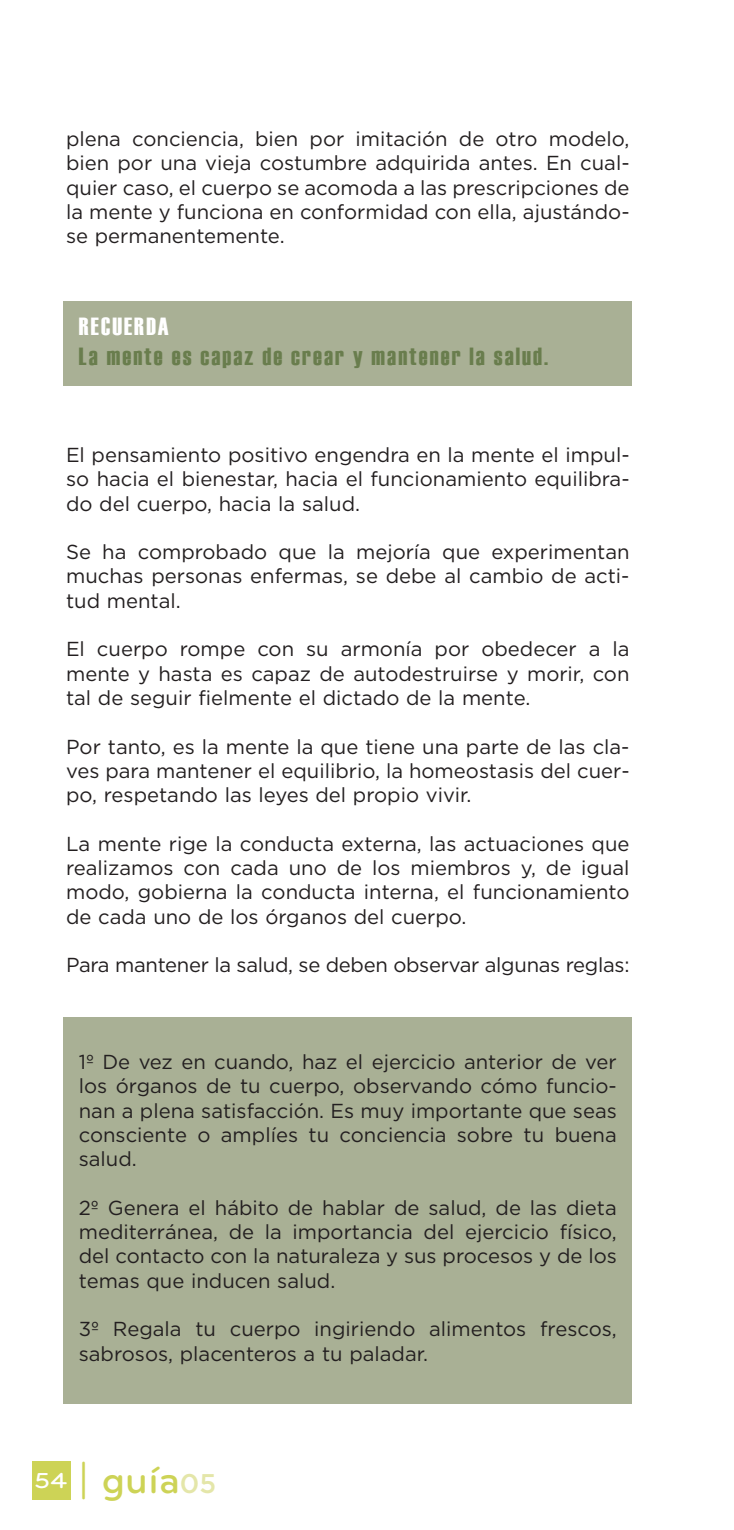
<style>
.page{position:relative;width:734px;height:1530px;background:#fff}
.page>*{position:absolute;margin:0;border:0;box-sizing:border-box;transform-origin:0 0}
.t1{font:500 40.5px "Bryant";color:#cdd356}
.t2{font:24.75px "Haettenschweiler";letter-spacing:.085em;color:#697d4d}
.t3{font:24.75px "Haettenschweiler";letter-spacing:.085em;color:#fff}
.t4{font:20.25px/24.3px "Gotham";color:#231f20;text-align:justify}
.s1{font-size:22.5px;color:#fff}
.s2{font-family:"Gotham";font-size:27px;color:#e4e6a9}
</style>
<div class="page">
<div style="left:32px;top:1461px;width:38px;height:38px;background:#cdd356"></div>
<div style="left:64px;top:301px;width:567px;height:85px;background:#a9b095"></div>
<div style="left:64px;top:1017px;width:567px;height:386px;background:#a9b095"></div>
<p class="t4" style="left:66px;top:128px;width:565px">plena conciencia, bien por imitación de otro modelo, bien por una vieja costumbre adquirida antes. En cual&shy;quier caso, el cuerpo se acomoda a las prescripciones de la mente y funciona en conformidad con ella, ajustándo&shy;se permanentemente.</p>
<p class="t3" style="left:79px;top:313px;width:91px">RECUERDA</p>
<p class="t2" style="left:79px;top:343px;width:470px">La mente es capaz de crear y mantener la salud.</p>
<p class="t4" style="left:66px;top:444px;width:565px">El pensamiento positivo engendra en la mente el impul&shy;so hacia el bienestar, hacia el funcionamiento equilibra&shy;do del cuerpo, hacia la salud.</p>
<p class="t4" style="left:66px;top:541px;width:565px">Se ha comprobado que la mejoría que experimentan muchas personas enfermas, se debe al cambio de acti&shy;tud mental.</p>
<p class="t4" style="left:66px;top:638px;width:565px">El cuerpo rompe con su armonía por obedecer a la mente y hasta es capaz de autodestruirse y morir, con tal de seguir fielmente el dictado de la mente.</p>
<p class="t4" style="left:66px;top:736px;width:565px">Por tanto, es la mente la que tiene una parte de las cla&shy;ves para mantener el equilibrio, la homeostasis del cuer&shy;po, respetando las leyes del propio vivir.</p>
<p class="t4" style="left:66px;top:833px;width:565px">La mente rige la conducta externa, las actuaciones que realizamos con cada uno de los miembros y, de igual modo, gobierna la conducta interna, el funcionamiento de cada uno de los órganos del cuerpo.</p>
<p class="t4" style="left:66px;top:954px;width:565px">Para mantener la salud, se deben observar algunas reglas:</p>
<p class="t4" style="left:79px;top:1051px;width:539px">1º De vez en cuando, haz el ejercicio anterior de ver los órganos de tu cuerpo, observando cómo funcio&shy;nan a plena satisfacción. Es muy importante que seas consciente o amplíes tu conciencia sobre tu buena salud.</p>
<p class="t4" style="left:79px;top:1197px;width:539px">2º Genera el hábito de hablar de salud, de las dieta mediterránea, de la importancia del ejercicio físico, del contacto con la naturaleza y sus procesos y de los temas que inducen salud.</p>
<p class="t4" style="left:79px;top:1318px;width:539px">3º Regala tu cuerpo ingiriendo alimentos frescos, sabrosos, placenteros a tu paladar.</p>
<h1 class="t1" style="left:34px;top:1464px;width:183px"><span class="s1">54</span> | guía<span class="s2">05</span></h1>
</div>
